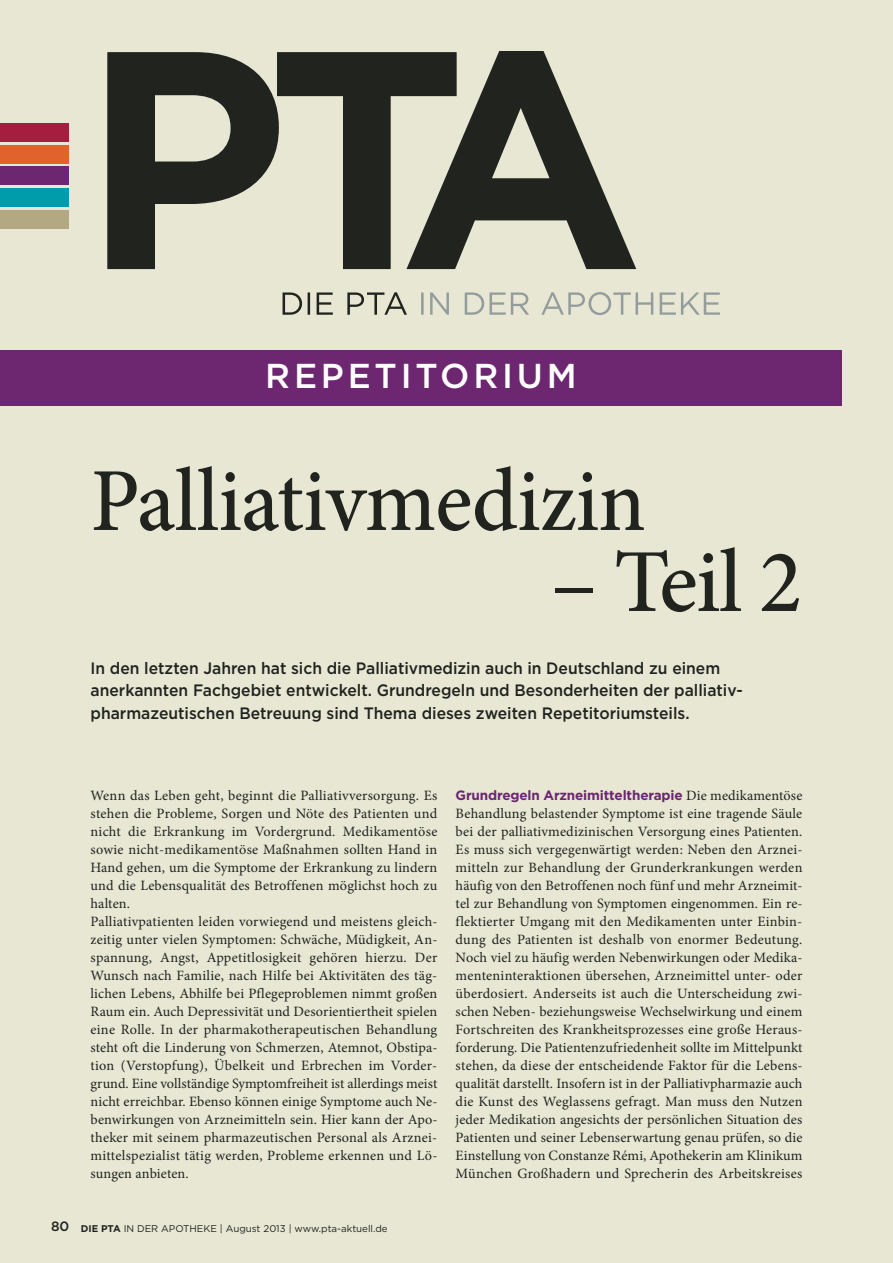
<style>
.page{position:relative;width:893px;height:1263px;background:#e7e7d4}
.page>*{position:absolute;margin:0;border:0;box-sizing:border-box;transform-origin:0 0}
.t1{font:500 90px "Minion Pro";letter-spacing:-.01em;color:#20231e;scale:.96 1}
.t2{font:500 90px "Minion Pro";letter-spacing:-.01em;color:#20231e}
.t3{font:500 34.5px "Gotham";letter-spacing:.11em;color:#fff}
.t4{font:500 16.5px/22.5px "Gotham";color:#20231e;scale:.95 1}
.t5{font:14.25px/18px "Minion Pro";letter-spacing:.015em;color:#20231e}
.t6{font:700 13.5px "Gotham";letter-spacing:-.01em;color:#6c2770}
.t7{font:9.75px "Gotham";color:#20231e}
.s1{font-family:"Minion Pro";font-weight:400;font-size:14.25px;color:#20231e}
.s2{font-weight:500;font-size:13.5px}
.s3{font-weight:700}
</style>
<div class="page">
<div style="left:0;top:350px;width:842px;height:55px;background:#6c2770"></div>
<svg style="left:421px;top:292px;width:299px;height:23px"></svg>
<svg style="left:283px;top:292px;width:124px;height:23px"></svg>
<svg style="left:107px;top:52px;width:529px;height:217px;fill:#20231e"></svg>
<div style="left:0;top:123px;width:69px;height:19px;background:#a51e40"></div>
<div style="left:0;top:145px;width:69px;height:19px;background:#df632a"></div>
<div style="left:0;top:167px;width:69px;height:18px;background:#6c2770"></div>
<div style="left:0;top:188px;width:69px;height:19px;background:#009cab"></div>
<div style="left:0;top:210px;width:69px;height:19px;background:#b2a982"></div>
<h2 class="t3" style="left:265px;top:363px;width:313px">REPETITORIUM</h2>
<h1 class="t1" style="left:91px;top:446px;width:580px">Palliativmedizin</h1>
<h1 class="t2" style="left:551px;top:527px;width:253px">– Teil 2</h1>
<p class="t4" style="left:91px;top:658px;width:688px">In den letzten Jahren hat sich die Palliativmedizin auch in Deutschland zu einem anerkannten Fachgebiet entwickelt. Grundregeln und Besonderheiten der palliativ&shy;pharmazeutischen Betreuung sind Thema dieses zweiten Repetitoriumsteils.</p>
<p class="t5" style="left:91px;top:788px;width:349px">Wenn das Leben geht, beginnt die Palliativversorgung. Es stehen die Probleme, Sorgen und Nöte des Patienten und nicht die Erkrankung im Vordergrund. Medikamentöse sowie nicht-medikamentöse Maßnahmen sollten Hand in Hand gehen, um die Symptome der Erkrankung zu lindern und die Lebensqualität des Betroffenen möglichst hoch zu halten.<br>Palliativpatienten leiden vorwiegend und meistens gleich&shy;zeitig unter vielen Symptomen: Schwäche, Müdigkeit, An&shy;spannung, Angst, Appetitlosigkeit gehören hierzu. Der Wunsch nach Familie, nach Hilfe bei Aktivitäten des täg&shy;lichen Lebens, Abhilfe bei Pflegeproblemen nimmt großen Raum ein. Auch Depressivität und Desorientiertheit spielen eine Rolle. In der pharmakotherapeutischen Behandlung steht oft die Linderung von Schmerzen, Atemnot, Obstipa&shy;tion (Verstopfung), Übelkeit und Erbrechen im Vorder&shy;grund. Eine vollständige Symptomfreiheit ist allerdings meist nicht erreichbar. Ebenso können einige Symptome auch Ne&shy;benwirkungen von Arzneimitteln sein. Hier kann der Apo&shy;theker mit seinem pharmazeutischen Personal als Arznei&shy;mittelspezialist tätig werden, Probleme erkennen und Lö&shy;sungen anbieten.</p>
<p class="t6" style="left:456px;top:790px;width:348px">Grundregeln Arzneimitteltherapie <span class="s1">Die medikamentöse</span></p>
<p class="t5" style="left:456px;top:806px;width:349px;text-align:justify">Behandlung belastender Symptome ist eine tragende Säule bei der palliativmedizinischen Versorgung eines Patienten.<br>Es muss sich vergegenwärtigt werden: Neben den Arznei&shy;mitteln zur Behandlung der Grunderkrankungen werden häufig von den Betroffenen noch fünf und mehr Arzneimit&shy;tel zur Behandlung von Symptomen eingenommen. Ein re&shy;flektierter Umgang mit den Medikamenten unter Einbin&shy;dung des Patienten ist deshalb von enormer Bedeutung.<br>Noch viel zu häufig werden Nebenwirkungen oder Medika&shy;menteninteraktionen übersehen, Arzneimittel unter- oder überdosiert. Anderseits ist auch die Unterscheidung zwi&shy;schen Neben- beziehungsweise Wechselwirkung und einem Fortschreiten des Krankheitsprozesses eine große Heraus&shy;forderung. Die Patientenzufriedenheit sollte im Mittelpunkt stehen, da diese der entscheidende Faktor für die Lebens&shy;qualität darstellt. Insofern ist in der Palliativpharmazie auch die Kunst des Weglassens gefragt. Man muss den Nutzen jeder Medikation angesichts der persönlichen Situation des Patienten und seiner Lebenserwartung genau prüfen, so die Einstellung von Constanze Rémi, Apothekerin am Klinikum München Großhadern und Sprecherin des Arbeitskreises</p>
<p class="t7" style="left:51px;top:1225px;width:338px"><span class="s2">80</span> <span class="s3">DIE PTA</span> IN DER APOTHEKE | August 2013 | www.pta-aktuell.de</p>
</div>
